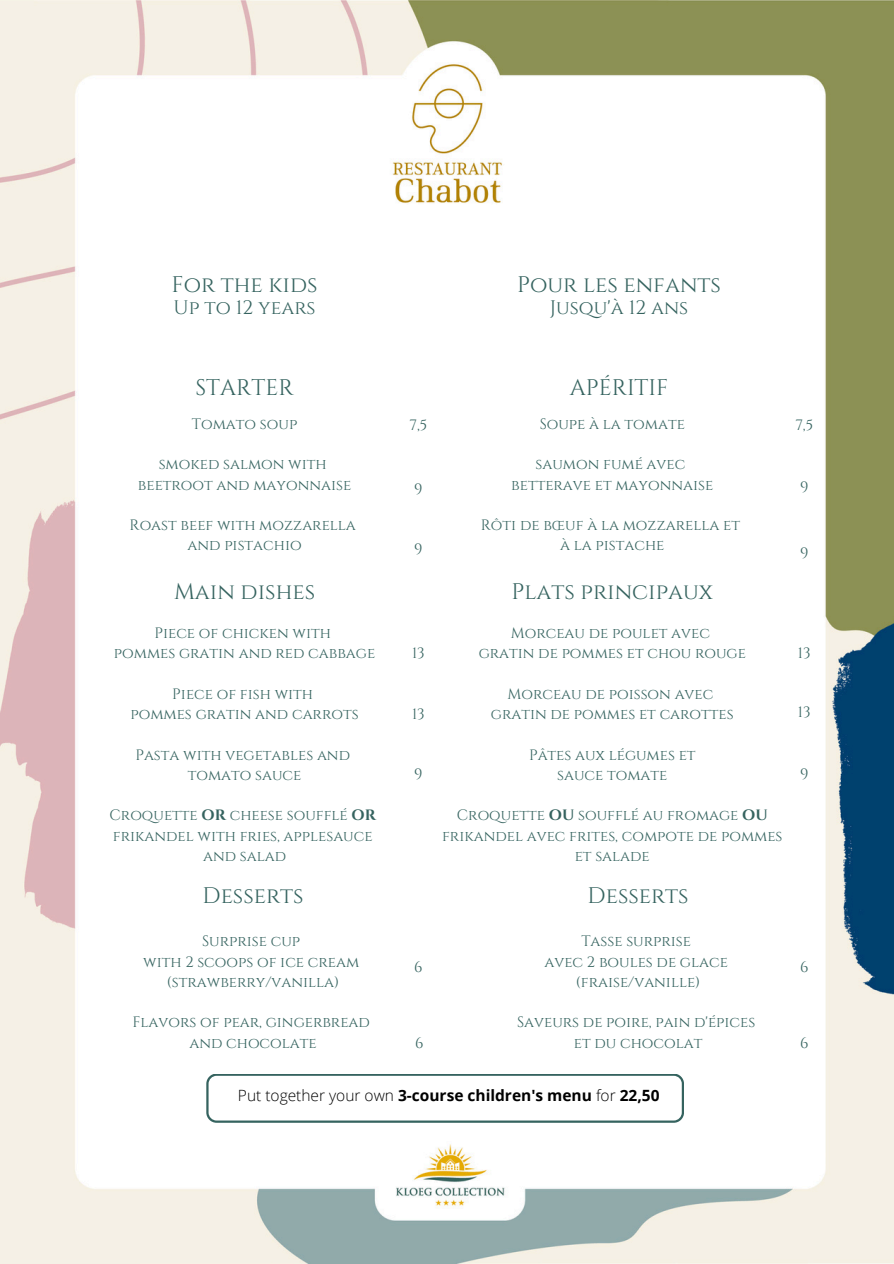
<style>
.page{position:relative;width:894px;height:1264px;background:#fff}
.page>*{position:absolute;margin:0;border:0;box-sizing:border-box;transform-origin:0 0}
.t1{font:22.5px "Cinzel";color:#35635f}
.t2{font:19.5px "Cinzel";color:#35635f}
.t3{font:700 15.45px "Open Sans";color:#000}
.t4{font:15px/20.2px "Cinzel";color:#35635f;text-align:center}
.s1{font-weight:700}
.s2{font-weight:300}
</style>
<div class="page">
<img style="left:0;top:0;width:893px;height:1263px">
<svg style="left:206px;top:1073px;width:477px;height:49px"></svg>
<h2 class="t1" style="left:171px;top:269px;width:148px">For the kids</h2>
<h3 class="t1" style="left:517px;top:269px;width:205px">Pour les enfants</h3>
<h1 class="t2" style="left:174px;top:295px;width:143px">Up to 12 years</h1>
<h1 class="t2" style="left:549px;top:295px;width:140px">Jusqu'à 12 ans</h1>
<h3 class="t1" style="left:195px;top:372px;width:99px">STARTER</h3>
<p class="t4" style="left:192px;top:414px;width:107px">Tomato soup</p>
<p class="t4" style="left:159px;top:454px;width:169px">smoked salmon with</p>
<p class="t4" style="left:138px;top:475px;width:215px">beetroot and mayonnaise</p>
<p class="t4" style="left:129px;top:515px;width:228px">Roast beef with mozzarella</p>
<p class="t4" style="left:187px;top:535px;width:116px">and pistachio</p>
<h2 class="t1" style="left:174px;top:577px;width:143px">Main dishes</h2>
<p class="t4" style="left:154px;top:623px;width:178px">Piece of chicken with</p>
<p class="t4" style="left:114px;top:643px;width:263px">pommes gratin and red cabbage</p>
<p class="t4" style="left:172px;top:684px;width:142px">Piece of fish with</p>
<p class="t4" style="left:130px;top:704px;width:229px">pommes gratin and carrots</p>
<p class="t4" style="left:135px;top:745px;width:216px">Pasta with vegetables and</p>
<p class="t4" style="left:188px;top:765px;width:115px">tomato sauce</p>
<p class="t4" style="left:109px;top:805px;width:268px">Croquette <span class="s1">OR</span> cheese soufflé <span class="s1">OR</span></p>
<p class="t4" style="left:113px;top:826px;width:261px">frikandel with fries, applesauce</p>
<p class="t4" style="left:203px;top:846px;width:85px">and salad</p>
<h2 class="t1" style="left:202px;top:881px;width:103px">Desserts</h2>
<p class="t4" style="left:202px;top:931px;width:99px">Surprise cup</p>
<p class="t4" style="left:143px;top:952px;width:217px">with 2 scoops of ice cream</p>
<p class="t4" style="left:167px;top:972px;width:174px">(strawberry/vanilla)</p>
<p class="t4" style="left:132px;top:1012px;width:239px">Flavors of pear, gingerbread</p>
<p class="t4" style="left:189px;top:1033px;width:129px">and chocolate</p>
<h2 class="t4" style="left:409px;top:415px;width:19px">7,5</h2>
<p class="t4" style="left:414px;top:479px;width:10px">9</p>
<p class="t4" style="left:414px;top:539px;width:10px">9</p>
<p class="t1" style="left:569px;top:372px;width:100px">APÉRITIF</p>
<p class="t4" style="left:539px;top:414px;width:147px">Soupe à la tomate</p>
<p class="t4" style="left:535px;top:454px;width:151px">saumon fumé avec</p>
<p class="t4" style="left:511px;top:475px;width:203px">betterave et mayonnaise</p>
<p class="t4" style="left:480px;top:515px;width:261px">Rôti de bœuf à la mozzarella et</p>
<p class="t4" style="left:560px;top:535px;width:106px">à la pistache</p>
<p class="t4" style="left:795px;top:415px;width:19px">7,5</p>
<p class="t4" style="left:799px;top:477px;width:10px">9</p>
<p class="t4" style="left:799px;top:543px;width:10px">9</p>
<p class="t1" style="left:511px;top:577px;width:203px">Plats principaux</p>
<p class="t4" style="left:412px;top:643px;width:14px">13</p>
<p class="t4" style="left:412px;top:704px;width:14px">13</p>
<p class="t4" style="left:414px;top:764px;width:10px">9</p>
<p class="t4" style="left:414px;top:957px;width:10px">6</p>
<p class="t4" style="left:415px;top:1033px;width:10px">6</p>
<p class="t4" style="left:510px;top:623px;width:200px">Morceau de poulet avec</p>
<h2 class="t4" style="left:478px;top:643px;width:269px">gratin de pommes et chou rouge</h2>
<p class="t4" style="left:507px;top:684px;width:207px">Morceau de poisson avec</p>
<p class="t4" style="left:490px;top:704px;width:244px">gratin de pommes et carottes</p>
<p class="t4" style="left:529px;top:745px;width:168px">Pâtes aux légumes et</p>
<p class="t4" style="left:557px;top:765px;width:112px">sauce tomate</p>
<p class="t4" style="left:442px;top:805px;width:342px">Croquette <span class="s1">OU</span> soufflé au fromage <span class="s1">OU </span>frikandel avec frites, compote de pommes et salade</p>
<p class="t1" style="left:587px;top:881px;width:103px">Desserts</p>
<p class="t4" style="left:581px;top:931px;width:111px">Tasse surprise</p>
<p class="t4" style="left:544px;top:952px;width:185px">avec 2 boules de glace</p>
<p class="t4" style="left:575px;top:972px;width:126px">(fraise/vanille)</p>
<p class="t4" style="left:517px;top:1012px;width:239px">Saveurs de poire, pain d'épices</p>
<p class="t4" style="left:573px;top:1033px;width:130px">et du chocolat</p>
<p class="t4" style="left:797px;top:643px;width:14px">13</p>
<p class="t4" style="left:797px;top:702px;width:14px">13</p>
<p class="t4" style="left:799px;top:764px;width:10px">9</p>
<p class="t4" style="left:799px;top:957px;width:10px">6</p>
<p class="t4" style="left:799px;top:1033px;width:10px">6</p>
<h2 class="t3" style="left:238px;top:1084px;width:423px"><span class="s2">Put together your own</span> 3-course children's menu <span class="s2">for</span> 22,50</h2>
</div>
